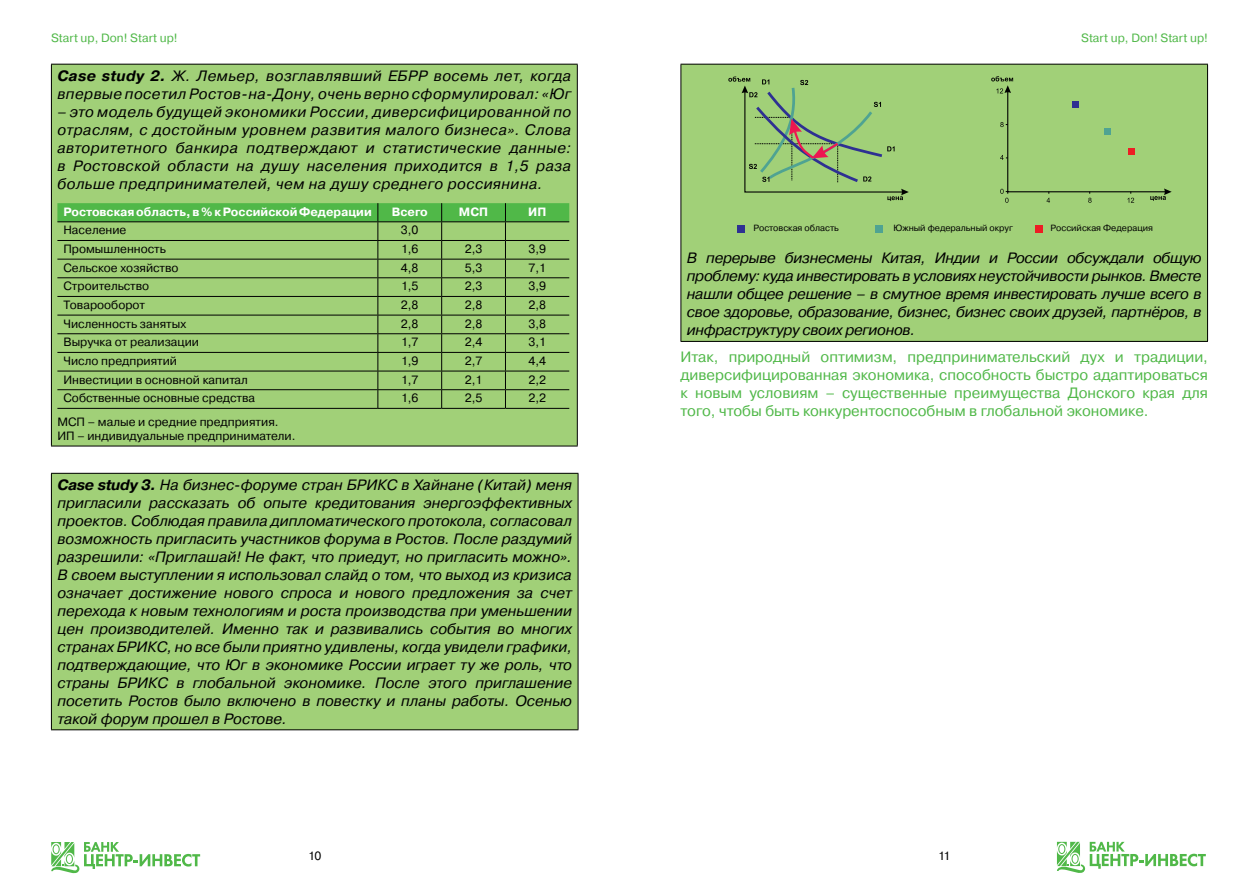
<style>
.page{position:relative;width:1259px;height:893px;background:#fff}
.page>*{position:absolute;margin:0;border:0;box-sizing:border-box;transform-origin:0 0}
.t1{font:italic 15px/18px "Pragmatica";letter-spacing:.03em;color:#000;text-align:justify}
.t2{font:15px/18px "Pragmatica";color:#50b848;text-align:justify}
.t3{font:12px/14.4px "Pragmatica";color:#000}
.t4{font:700 12px "Pragmatica";color:#fff}
.t5{font:12px "Pragmatica";color:#50b848}
.t6{font:9px "Pragmatica";color:#000}
.s1{font-weight:700}
</style>
<div class="page">
<svg style="left:51px;top:842px;width:149px;height:31px"></svg>
<svg style="left:1057px;top:842px;width:148px;height:31px"></svg>
<div style="left:51px;top:64px;width:526px;height:382px;background:#a1d078"></div>
<hr style="left:51px;top:64px;width:527px;height:1px;background:#000">
<hr style="left:51px;top:65px;width:1px;height:381px;background:#000">
<hr style="left:577px;top:65px;width:1px;height:381px;background:#000">
<hr style="left:51px;top:446px;width:527px;height:1px;background:#000">
<svg style="left:57px;top:203px;width:512px;height:205px"></svg>
<hr style="left:57px;top:408px;width:321px;height:1px;background:#000">
<hr style="left:378px;top:408px;width:64px;height:1px;background:#000">
<hr style="left:442px;top:408px;width:63px;height:1px;background:#000">
<hr style="left:505px;top:408px;width:64px;height:1px;background:#000">
<div style="left:51px;top:473px;width:527px;height:257px;background:#a1d078"></div>
<hr style="left:51px;top:473px;width:527px;height:1px;background:#000">
<hr style="left:51px;top:474px;width:1px;height:255px;background:#000">
<hr style="left:578px;top:474px;width:1px;height:255px;background:#000">
<hr style="left:51px;top:729px;width:527px;height:1px;background:#000">
<div style="left:681px;top:64px;width:526px;height:277px;background:#a1d078"></div>
<hr style="left:680px;top:64px;width:528px;height:1px;background:#000">
<hr style="left:680px;top:65px;width:1px;height:276px;background:#000">
<hr style="left:1207px;top:65px;width:1px;height:276px;background:#000">
<hr style="left:680px;top:341px;width:528px;height:1px;background:#000">
<svg style="left:728px;top:76px;width:181px;height:125px"></svg>
<svg style="left:991px;top:76px;width:180px;height:127px"></svg>
<div style="left:1072px;top:101px;width:6px;height:7px;background:#2e3092"></div>
<div style="left:1104px;top:128px;width:7px;height:6px;background:#4fa392"></div>
<div style="left:1127px;top:148px;width:7px;height:7px;background:#ed1d24"></div>
<div style="left:738px;top:226px;width:7px;height:7px;background:#2e3092"></div>
<div style="left:875px;top:226px;width:7px;height:7px;background:#4fa392"></div>
<div style="left:1035px;top:226px;width:7px;height:7px;background:#ed1d24"></div>
<p class="t5" style="left:51px;top:31px;width:128px">Start up, Don! Start up!</p>
<p class="t5" style="left:1081px;top:31px;width:128px">Start up, Don! Start up!</p>
<p class="t1" style="left:57px;top:67px;width:515px"><span class="s1">Case study 2.</span> Ж. Лемьер, возглавлявший ЕБРР восемь лет, когда впервые посетил Ростов-на-Дону, очень верно сформулировал: «Юг</p>
<p class="t1" style="left:57px;top:103px;width:515px">– это модель будущей экономики России, диверсифицированной по отраслям, с достойным уровнем развития малого бизнеса». Слова авторитетного банкира подтверждают и статистические данные: в Ростовской области на душу населения приходится в 1,5 раза больше предпринимателей, чем на душу среднего россиянина.</p>
<p class="t4" style="left:63px;top:204px;width:310px">Ростовская область, в % к Российской Федерации</p>
<p class="t4" style="left:392px;top:204px;width:38px">Всего</p>
<p class="t4" style="left:459px;top:204px;width:31px">МСП</p>
<p class="t4" style="left:528px;top:204px;width:20px">ИП</p>
<p class="t3" style="left:63px;top:223px;width:64px">Население</p>
<p class="t3" style="left:401px;top:223px;width:19px">3,0</p>
<p class="t3" style="left:63px;top:242px;width:104px">Промышленность</p>
<p class="t3" style="left:401px;top:242px;width:19px">1,6</p>
<p class="t3" style="left:465px;top:242px;width:19px">2,3</p>
<p class="t3" style="left:528px;top:242px;width:19px">3,9</p>
<p class="t3" style="left:63px;top:261px;width:117px">Сельское хозяйство</p>
<p class="t3" style="left:401px;top:261px;width:19px">4,8</p>
<p class="t3" style="left:465px;top:261px;width:19px">5,3</p>
<p class="t3" style="left:528px;top:261px;width:19px">7,1</p>
<p class="t3" style="left:63px;top:279px;width:87px">Строительство</p>
<p class="t3" style="left:401px;top:279px;width:19px">1,5</p>
<p class="t3" style="left:465px;top:279px;width:19px">2,3</p>
<p class="t3" style="left:528px;top:279px;width:19px">3,9</p>
<p class="t3" style="left:63px;top:298px;width:83px">Товарооборот</p>
<p class="t3" style="left:401px;top:298px;width:19px">2,8</p>
<p class="t3" style="left:465px;top:298px;width:19px">2,8</p>
<p class="t3" style="left:528px;top:298px;width:19px">2,8</p>
<p class="t3" style="left:63px;top:317px;width:124px">Численность занятых</p>
<p class="t3" style="left:401px;top:317px;width:19px">2,8</p>
<p class="t3" style="left:465px;top:317px;width:19px">2,8</p>
<p class="t3" style="left:528px;top:317px;width:19px">3,8</p>
<p class="t3" style="left:63px;top:335px;width:137px">Выручка от реализации</p>
<p class="t3" style="left:401px;top:335px;width:19px">1,7</p>
<p class="t3" style="left:465px;top:335px;width:19px">2,4</p>
<p class="t3" style="left:528px;top:335px;width:19px">3,1</p>
<p class="t3" style="left:63px;top:354px;width:115px">Число предприятий</p>
<p class="t3" style="left:401px;top:354px;width:19px">1,9</p>
<p class="t3" style="left:465px;top:354px;width:19px">2,7</p>
<p class="t3" style="left:528px;top:354px;width:19px">4,4</p>
<p class="t3" style="left:63px;top:373px;width:186px">Инвестиции в основной капитал</p>
<p class="t3" style="left:401px;top:373px;width:19px">1,7</p>
<p class="t3" style="left:465px;top:373px;width:19px">2,1</p>
<p class="t3" style="left:528px;top:373px;width:19px">2,2</p>
<p class="t3" style="left:63px;top:391px;width:193px">Собственные основные средства</p>
<p class="t3" style="left:401px;top:391px;width:19px">1,6</p>
<p class="t3" style="left:465px;top:391px;width:19px">2,5</p>
<p class="t3" style="left:528px;top:391px;width:19px">2,2</p>
<p class="t3" style="left:57px;top:415px;width:239px">МСП – малые и средние предприятия.<br>ИП – индивидуальные предприниматели.</p>
<p class="t1" style="left:57px;top:476px;width:516px"><span class="s1">Case study 3.</span> На бизнес-форуме стран БРИКС в Хайнане (Китай) меня пригласили рассказать об опыте кредитования энергоэффективных проектов. Соблюдая правила дипломатического протокола, согласовал возможность пригласить участников форума в Ростов. После раздумий разрешили: «Приглашай! Не факт, что приедут, но пригласить можно».<br>В своем выступлении я использовал слайд о том, что выход из кризиса означает достижение нового спроса и нового предложения за счет перехода к новым технологиям и роста производства при уменьшении цен производителей. Именно так и развивались события во многих странах БРИКС, но все были приятно удивлены, когда увидели графики, подтверждающие, что Юг в экономике России играет ту же роль, что страны БРИКС в глобальной экономике. После этого приглашение посетить Ростов было включено в повестку и планы работы. Осенью такой форум прошел в Ростове.</p>
<p class="t6" style="left:753px;top:222px;width:87px">Ростовская область</p>
<p class="t6" style="left:893px;top:222px;width:121px">Южный федеральный округ</p>
<p class="t6" style="left:1050px;top:222px;width:104px">Российская Федерация</p>
<p class="t1" style="left:687px;top:250px;width:516px">В перерыве бизнесмены Китая, Индии и России обсуждали общую проблему: куда инвестировать в условиях неустойчивости рынков. Вместе нашли общее решение – в смутное время инвестировать лучше всего в свое здоровье, образование, бизнес, бизнес своих друзей, партнёров, в инфраструктуру своих регионов.</p>
<p class="t2" style="left:680px;top:348px;width:529px">Итак, природный оптимизм, предпринимательский дух и традиции, диверсифицированная экономика, способность быстро адаптироваться к новым условиям – существенные преимущества Донского края для того, чтобы быть конкурентоспособным в глобальной экономике.</p>
<p class="t3" style="left:308px;top:849px;width:15px">10</p>
<p class="t3" style="left:938px;top:849px;width:14px">11</p>
</div>
